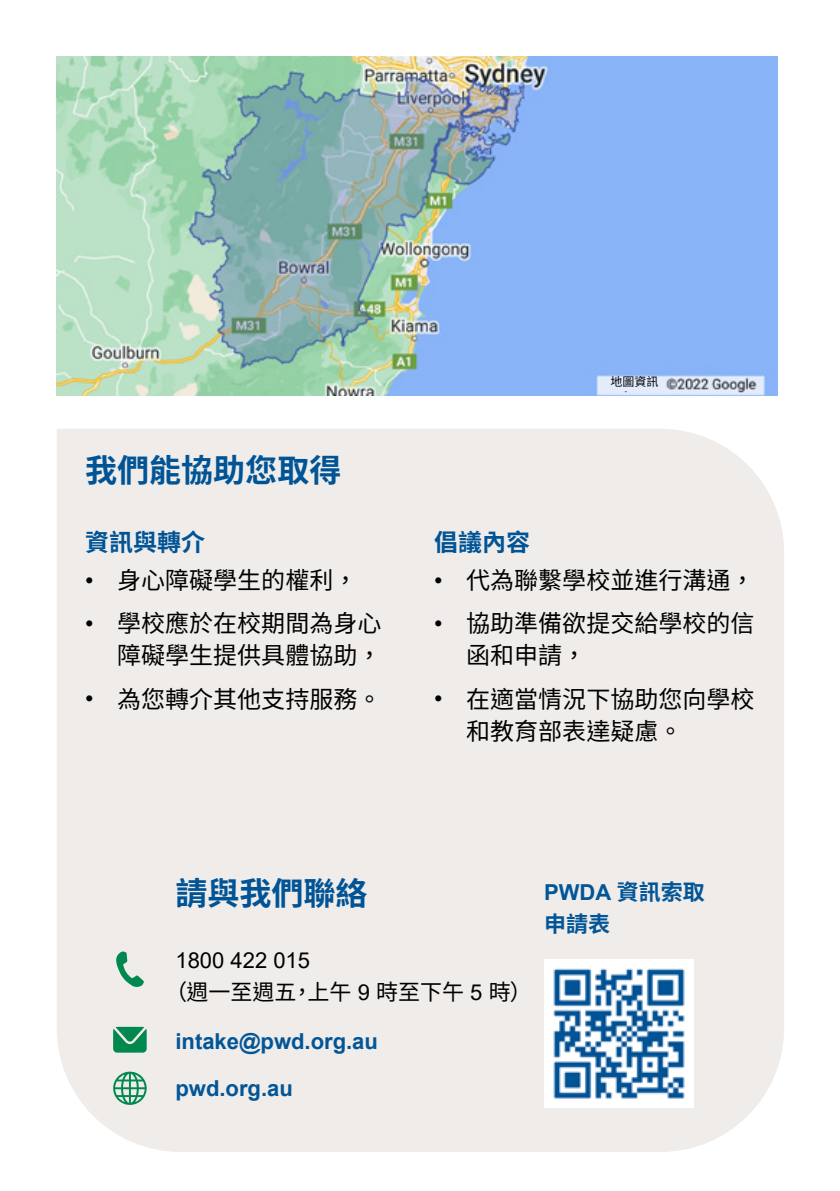
<style>
.page{position:relative;width:840px;height:1191px;background:#fff}
.page>*{position:absolute;margin:0;border:0;box-sizing:border-box;transform-origin:0 0}
.List_Paragraph{font:700 32px "Noto Sans CJ Ktc";color:#005496}
.t1{font:24px/32px "Noto Sans CJ Ktc";color:#000}
.t2{font:700 24px "Noto Sans CJ Ktc";color:#005496}
.Body_copy{font:22px/32px "Noto Sans CJ Ktc";color:#000}
.Body_copy-2{font:700 22px "Arial";color:#025596}
.Body_copy-3{font:700 22px/32px "Noto Sans CJ Ktc";color:#025596}
.t3{font:12px "Noto Sans CJ Ktc";color:#000}
.s1{font-family:"Arial"}
</style>
<div class="page">
<div style="left:57px;top:429px;width:726px;height:723px;background:#efecea"></div>
<svg style="left:116px;top:951px;width:28px;height:36px"></svg>
<svg style="left:113px;top:1026px;width:34px;height:26px"></svg>
<svg style="left:113px;top:1071px;width:34px;height:34px"></svg>
<img style="left:56px;top:57px;width:721px;height:338px">
<img style="left:544px;top:959px;width:148px;height:149px">
<div style="left:603px;top:377px;width:62px;height:14px;background:#e3ecfd"></div>
<h2 class="List_Paragraph" style="left:85px;top:452px;width:257px">我們能協助您取得</h2>
<h3 class="t2" style="left:85px;top:529px;width:121px">資訊與轉介</h3>
<p class="t1" style="left:85px;top:565px;width:273px"><span class="s1">•</span> 身心障礙學生的權利，</p>
<p class="t1" style="left:85px;top:608px;width:297px;text-align:right"><span class="s1">•</span> 學校應於在校期間為身心障礙學生提供具體協助，</p>
<p class="t1" style="left:85px;top:683px;width:297px"><span class="s1">•</span> 為您轉介其他支持服務。</p>
<p class="t3" style="left:610px;top:375px;width:49px">地圖資訊</p>
<h3 class="t2" style="left:434px;top:529px;width:97px">倡議內容</h3>
<p class="t1" style="left:434px;top:565px;width:321px"><span class="s1">•</span> 代為聯繫學校並進行溝通，</p>
<p class="t1" style="left:466px;top:608px;width:289px;text-indent:-32px"><span class="s1">•</span> 協助準備欲提交給學校的信函和申請，</p>
<p class="t1" style="left:466px;top:683px;width:289px;text-indent:-32px"><span class="s1">•</span> 在適當情況下協助您向學校和教育部表達疑慮。</p>
<p class="List_Paragraph" style="left:175px;top:875px;width:193px">請與我們聯絡</p>
<p class="Body_copy-3" style="left:544px;top:876px;width:162px"><span class="s1">PWDA</span> 資訊索取申請表</p>
<p class="Body_copy" style="left:165px;top:944px;width:368px;text-indent:10px"><span class="s1">1800 422 015<br></span>（週一至週五，上午 <span class="s1">9</span> 時至下午 <span class="s1">5</span> 時）</p>
<p class="Body_copy-2" style="left:175px;top:1025px;width:204px">intake@pwd.org.au</p>
<p class="Body_copy-2" style="left:175px;top:1072px;width:119px">pwd.org.au</p>
</div>
